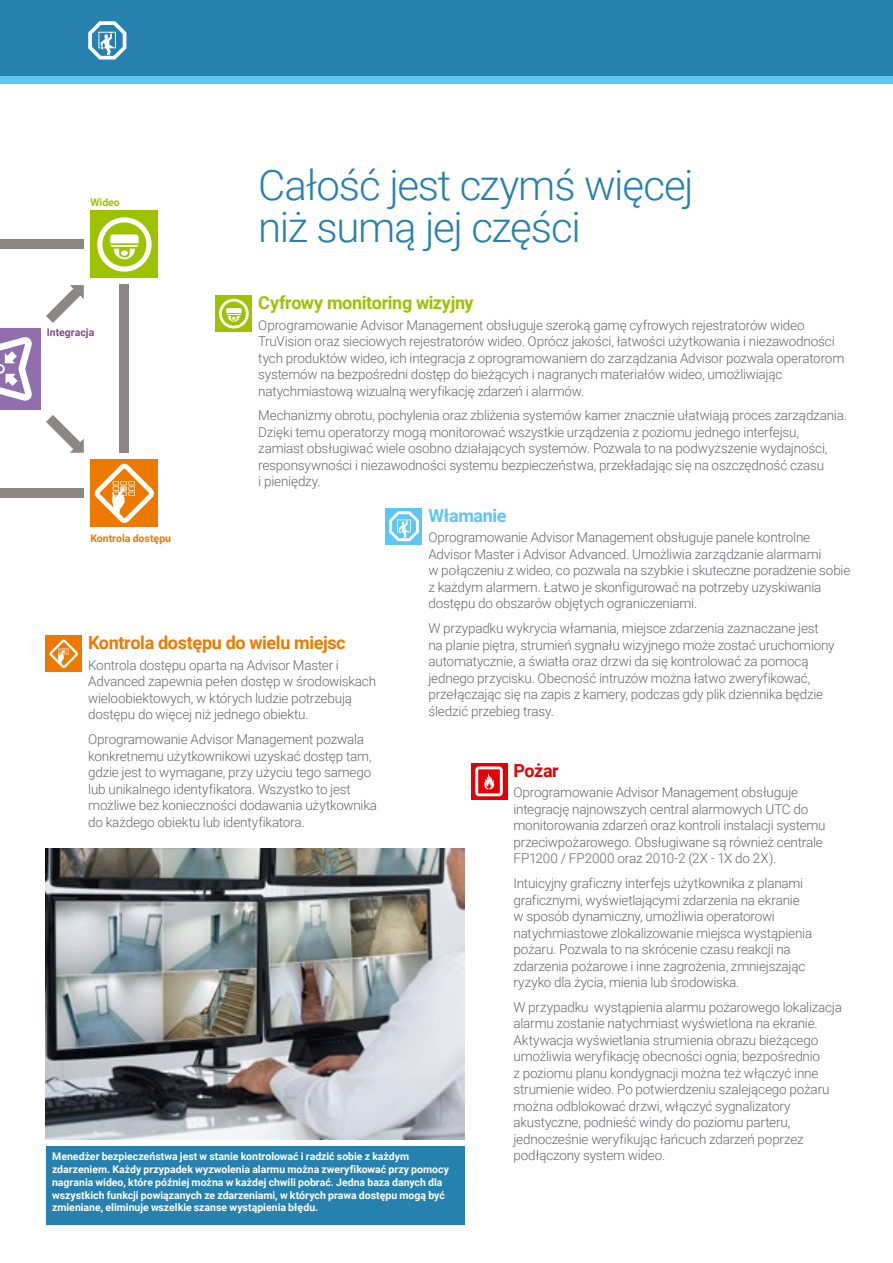
<style>
.page{position:relative;width:893px;height:1263px;background:#fff}
.page>*{position:absolute;margin:0;border:0;box-sizing:border-box;transform-origin:0 0}
.t1{font:300 42px/42px "Roboto";letter-spacing:-.03em;color:#2781ae}
.t2{font:700 18px "Roboto";letter-spacing:-.02em;color:#ee7900}
.t3{font:700 18px "Roboto";letter-spacing:-.02em;color:#9dc200}
.t4{font:700 18px "Roboto";letter-spacing:-.02em;color:#5ec6f2}
.t5{font:700 18px "Roboto";letter-spacing:-.025em;color:#e60005}
.t6{font:300 13.5px/16.5px "Roboto";letter-spacing:-.015em;color:#68676c}
.t7{font:700 10.5px/12.8px "Roboto";color:#fff}
.t8{font:700 10.5px "Roboto";color:#ee7900}
.t9{font:700 10.5px "Roboto";color:#844999}
.t10{font:700 10.5px "Roboto";color:#9dc200}
</style>
<div class="page">
<div style="left:0;top:0;width:893px;height:77px;background:#2781ae"></div>
<div style="left:0;top:77px;width:893px;height:7px;background:#5ec6f2"></div>
<svg style="left:88px;top:21px;width:38px;height:39px"></svg>
<img style="left:46px;top:848px;width:419px;height:292px">
<div style="left:90px;top:459px;width:68px;height:68px;background:#ee7900"></div>
<svg style="left:94px;top:464px;width:60px;height:59px"></svg>
<div style="left:0;top:328px;width:41px;height:82px;background:#916faf"></div>
<svg style="left:0;top:337px;width:32px;height:64px"></svg>
<svg style="left:46px;top:415px;width:38px;height:38px"></svg>
<div style="left:120px;top:284px;width:9px;height:169px;background:#8c8785"></div>
<div style="left:0;top:240px;width:84px;height:9px;background:#8c8785"></div>
<div style="left:0;top:488px;width:84px;height:10px;background:#8c8785"></div>
<svg style="left:46px;top:285px;width:38px;height:38px"></svg>
<div style="left:90px;top:210px;width:68px;height:68px;background:#9dc200"></div>
<svg style="left:97px;top:217px;width:55px;height:55px"></svg>
<div style="left:121px;top:250px;width:7px;height:6px;background:#fff;border-radius:50%"></div>
<div style="left:46px;top:1146px;width:419px;height:79px;background:#2781ae"></div>
<div style="left:46px;top:636px;width:36px;height:36px;background:#ee7900"></div>
<svg style="left:50px;top:640px;width:28px;height:28px"></svg>
<div style="left:471px;top:763px;width:36px;height:36px;background:#e60005"></div>
<svg style="left:475px;top:766px;width:28px;height:30px"></svg>
<div style="left:386px;top:508px;width:36px;height:36px;background:#5ec6f2"></div>
<svg style="left:389px;top:511px;width:30px;height:30px"></svg>
<div style="left:216px;top:296px;width:36px;height:36px;background:#9dc200"></div>
<svg style="left:219px;top:299px;width:30px;height:29px"></svg>
<p class="t10" style="left:90px;top:195px;width:31px">Wideo</p>
<h1 class="t1" style="left:258px;top:163px;width:437px">Całość jest czymś więcej niż sumą jej części</h1>
<h2 class="t3" style="left:258px;top:290px;width:217px">Cyfrowy monitoring wizyjny</h2>
<p class="t6" style="left:258px;top:316px;width:587px">Oprogramowanie Advisor Management obsługuje szeroką gamę cyfrowych rejestratorów wideo TruVision oraz sieciowych rejestratorów wideo. Oprócz jakości, łatwości użytkowania i niezawodności tych produktów wideo, ich integracja z oprogramowaniem do zarządzania Advisor pozwala operatorom systemów na bezpośredni dostęp do bieżących i nagranych materiałów wideo, umożliwiając natychmiastową wizualną weryfikację zdarzeń i alarmów.</p>
<p class="t6" style="left:258px;top:407px;width:590px">Mechanizmy obrotu, pochylenia oraz zbliżenia systemów kamer znacznie ułatwiają proces zarządzania.<br>Dzięki temu operatorzy mogą monitorować wszystkie urządzenia z poziomu jednego interfejsu, zamiast obsługiwać wiele osobno działających systemów. Pozwala to na podwyższenie wydajności, responsywności i niezawodności systemu bezpieczeństwa, przekładając się na oszczędność czasu<br>i pieniędzy.</p>
<h2 class="t4" style="left:428px;top:503px;width:80px">Włamanie</h2>
<p class="t6" style="left:428px;top:529px;width:423px">Oprogramowanie Advisor Management obsługuje panele kontrolne Advisor Master i Advisor Advanced. Umożliwia zarządzanie alarmami<br>w połączeniu z wideo, co pozwala na szybkie i skuteczne poradzenie sobie z każdym alarmem. Łatwo je skonfigurować na potrzeby uzyskiwania dostępu do obszarów objętych ograniczeniami.</p>
<p class="t6" style="left:428px;top:619px;width:408px">W przypadku wykrycia włamania, miejsce zdarzenia zaznaczane jest na planie piętra, strumień sygnału wizyjnego może zostać uruchomiony automatycznie, a światła oraz drzwi da się kontrolować za pomocą jednego przycisku. Obecność intruzów można łatwo zweryfikować, przełączając się na zapis z kamery, podczas gdy plik dziennika będzie śledzić przebieg trasy.</p>
<p class="t9" style="left:47px;top:325px;width:49px">Integracja</p>
<p class="t8" style="left:90px;top:530px;width:82px">Kontrola dostępu</p>
<h2 class="t2" style="left:88px;top:630px;width:259px">Kontrola dostępu do wielu miejsc</h2>
<p class="t6" style="left:88px;top:656px;width:289px">Kontrola dostępu oparta na Advisor Master i Advanced zapewnia pełen dostęp w środowiskach wieloobiektowych, w których ludzie potrzebują dostępu do więcej niż jednego obiektu.</p>
<p class="t6" style="left:88px;top:730px;width:290px">Oprogramowanie Advisor Management pozwala konkretnemu użytkownikowi uzyskać dostęp tam, gdzie jest to wymagane, przy użyciu tego samego lub unikalnego identyfikatora. Wszystko to jest możliwe bez konieczności dodawania użytkownika do każdego obiektu lub identyfikatora.</p>
<h2 class="t5" style="left:513px;top:758px;width:47px">Pożar</h2>
<p class="t6" style="left:513px;top:784px;width:314px">Oprogramowanie Advisor Management obsługuje integrację najnowszych central alarmowych UTC do monitorowania zdarzeń oraz kontroli instalacji systemu przeciwpożarowego. Obsługiwane są również centrale FP1200 / FP2000 oraz 2010-2 (2X - 1X do 2X).</p>
<p class="t6" style="left:513px;top:875px;width:300px">Intuicyjny graficzny interfejs użytkownika z planami graficznymi, wyświetlającymi zdarzenia na ekranie w sposób dynamiczny, umożliwia operatorowi natychmiastowe zlokalizowanie miejsca wystąpienia pożaru. Pozwala to na skrócenie czasu reakcji na zdarzenia pożarowe i inne zagrożenia, zmniejszając ryzyko dla życia, mienia lub środowiska.</p>
<p class="t6" style="left:513px;top:998px;width:330px">W przypadku wystąpienia alarmu pożarowego lokalizacja alarmu zostanie natychmiast wyświetlona na ekranie.<br>Aktywacja wyświetlania strumienia obrazu bieżącego umożliwia weryfikację obecności ognia; bezpośrednio<br>z poziomu planu kondygnacji można też włączyć inne strumienie wideo. Po potwierdzeniu szalejącego pożaru można odblokować drzwi, włączyć sygnalizatory akustyczne, podnieść windy do poziomu parteru, jednocześnie weryfikując łańcuch zdarzeń poprzez</p>
<p class="t7" style="left:52px;top:1150px;width:359px">Menedżer bezpieczeństwa jest w stanie kontrolować i radzić sobie z każdym</p>
<p class="t6" style="left:513px;top:1147px;width:153px">podłączony system wideo.</p>
<p class="t7" style="left:52px;top:1162px;width:398px">zdarzeniem. Każdy przypadek wyzwolenia alarmu można zweryfikować przy pomocy nagrania wideo, które później można w każdej chwili pobrać. Jedna baza danych dla wszystkich funkcji powiązanych ze zdarzeniami, w których prawa dostępu mogą być zmieniane, eliminuje wszelkie szanse wystąpienia błędu.</p>
</div>
